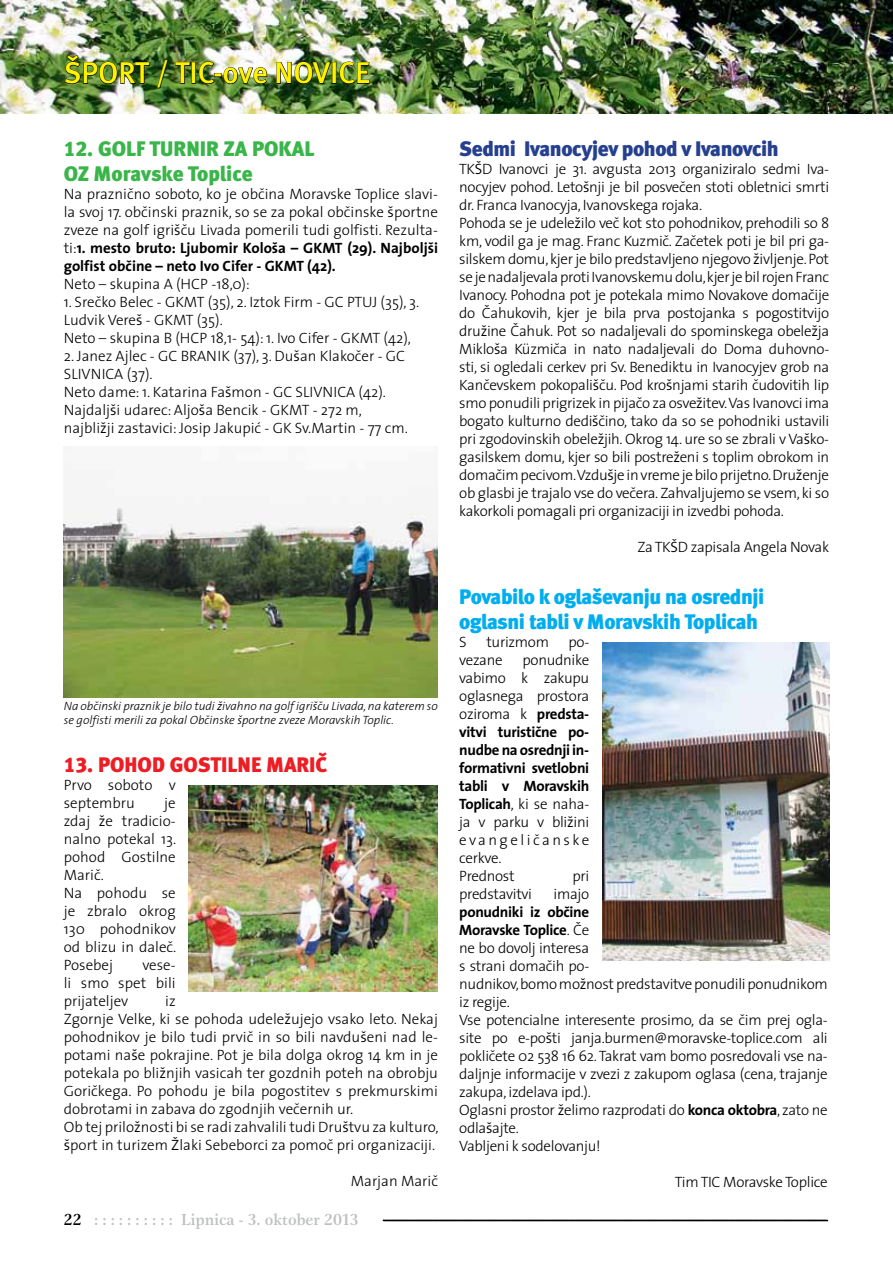
<style>
.page{position:relative;width:893px;height:1263px;background:#fff}
.page>*{position:absolute;margin:0;border:0;box-sizing:border-box;transform-origin:0 0}
.t1{font:30px "Meta Medium CE";color:#fff200}
.t2{font:21px/25.2px "Meta Black CELF";letter-spacing:-.025em;color:#00aeef}
.t3{font:21px/25.2px "Meta Black CELF";color:#39b54a}
.t4{font:21px "Meta Black CELF";letter-spacing:-.02em;color:#25408f}
.t5{font:21px "Meta Black CELF";color:#ed1d24}
.t6{font:500 16.5px "Gamma Itc TEE";color:#bcbec0}
.t7{font:300 15px/18px "The Sans OT";letter-spacing:-.02em;color:#000}
.t8{font:300 15px/18px "The Sans OT";color:#000}
.t9{font:italic 300 12px/14.4px "The Sans OT";color:#000}
.s1{font-weight:700}
.s2{color:#000}
</style>
<div class="page">
<img style="left:0;top:0;width:893px;height:114px">
<img style="left:64px;top:55px;width:105px;height:34px">
<svg style="left:175px;top:62px;width:16px;height:22px"></svg>
<div style="left:192px;top:62px;width:4px;height:22px;border:1px solid #000"></div>
<img style="left:199px;top:61px;width:68px;height:27px">
<img style="left:276px;top:0;width:55px;height:86px">
<div style="left:332px;top:62px;width:4px;height:22px;border:1px solid #000"></div>
<svg style="left:339px;top:61px;width:31px;height:23px"></svg>
<svg style="left:382px;top:1219px;width:446px;height:2px"></svg>
<img style="left:64px;top:504px;width:374px;height:194px">
<img style="left:189px;top:785px;width:249px;height:206px">
<img style="left:602px;top:642px;width:227px;height:318px">
<h1 class="t1" style="left:64px;top:54px;width:308px">ŠPORT / TIC-ove NOVICE</h1>
<h2 class="t3" style="left:64px;top:135px;width:252px">12. GOLF TURNIR ZA POKAL<br>OZ Moravske Toplice</h2>
<p class="t7" style="left:64px;top:184px;width:376px;text-align:justify">Na praznično soboto, ko je občina Moravske Toplice slavi&shy;la svoj 17. občinski praznik, so se za pokal občinske športne zveze na golf igrišču Livada pomerili tudi golfisti. Rezulta&shy;ti:<span class="s1">1. mesto bruto: Ljubomir Kološa – GKMT (29). Najboljši golfist občine – neto Ivo Cifer - GKMT (42).</span></p>
<p class="t8" style="left:64px;top:274px;width:188px">Neto – skupina A (HCP -18,0):</p>
<p class="t8" style="left:64px;top:292px;width:357px">1. Srečko Belec - GKMT (35), 2. Iztok Firm - GC PTUJ (35), 3.<br>Ludvik Vereš - GKMT (35).<br>Neto – skupina B (HCP 18,1- 54): 1. Ivo Cifer - GKMT (42),</p>
<p class="t8" style="left:64px;top:346px;width:345px">2. Janez Ajlec - GC BRANIK (37), 3. Dušan Klakočer - GC SLIVNICA (37).<br>Neto dame: 1. Katarina Fašmon - GC SLIVNICA (42).<br>Najdaljši udarec: Aljoša Bencik - GKMT - 272 m, najbližji zastavici: Josip Jakupić - GK Sv.Martin - 77 cm.</p>
<p class="t9" style="left:64px;top:698px;width:376px">Na občinski praznik je bilo tudi živahno na golf igrišču Livada, na katerem so se golfisti merili za pokal Občinske športne zveze Moravskih Toplic.</p>
<h2 class="t5" style="left:64px;top:752px;width:265px">13. POHOD GOSTILNE MARIČ</h2>
<p class="t8" style="left:64px;top:776px;width:113px">Prvo soboto v septembru</p>
<p class="t8" style="left:64px;top:794px;width:114px;text-indent:100px">je zdaj že tradicio&shy;nalno potekal 13. pohod Gostilne<br>Marič.<br>Na pohodu se je zbralo okrog<br>130 pohodnikov od blizu in daleč.<br>Posebej</p>
<p class="t7" style="left:64px;top:956px;width:113px;text-align:justify;text-indent:79px">vese&shy;li smo spet bili prijateljev</p>
<p class="t8" style="left:64px;top:992px;width:376px;text-indent:101px">iz<br>Zgornje Velke, ki se pohoda udeležujejo vsako leto. Nekaj pohodnikov je bilo tudi prvič in so bili navdušeni nad le&shy;potami naše pokrajine. Pot je bila dolga okrog 14 km in je potekala po bližnjih vasicah ter gozdnih poteh na obrobju Goričkega. Po pohodu je bila pogostitev s prekmurskimi dobrotami in zabava do zgodnjih večernih ur.<br>Ob tej priložnosti bi se radi zahvalili tudi Društvu za kulturo, šport in turizem Žlaki Sebeborci za pomoč pri organizaciji.</p>
<p class="t8" style="left:351px;top:1172px;width:89px">Marjan Marič</p>
<p class="t6" style="left:64px;top:1209px;width:297px"><span class="s2">22</span> : : : : : : : : : : Lipnica - 3. oktober 2013</p>
<h2 class="t4" style="left:459px;top:136px;width:321px">Sedmi Ivanocyjev pohod v Ivanovcih</h2>
<p class="t7" style="left:459px;top:159px;width:371px">TKŠD Ivanovci je 31. avgusta 2013 organiziralo sedmi Iva&shy;nocyjev pohod. Letošnji je bil posvečen stoti obletnici smrti dr. Franca Ivanocyja, Ivanovskega rojaka.<br>Pohoda se je udeležilo več kot sto pohodnikov, prehodili so 8 km, vodil ga je mag. Franc Kuzmič. Začetek poti je bil pri ga&shy;silskem domu, kjer je bilo predstavljeno njegovo življenje. Pot se je nadaljevala proti Ivanovskemu dolu, kjer je bil rojen Franc Ivanocy. Pohodna pot je potekala mimo Novakove domačije do Čahukovih, kjer je bila prva postojanka s pogostitvijo družine Čahuk. Pot so nadaljevali do spominskega obeležja Mikloša Küzmiča in nato nadaljevali do Doma duhovno&shy;sti, si ogledali cerkev pri Sv. Benediktu in Ivanocyjev grob na Kančevskem pokopališču. Pod krošnjami starih čudovitih lip smo ponudili prigrizek in pijačo za osvežitev. Vas Ivanovci ima bogato kulturno dediščino, tako da so se pohodniki ustavili pri zgodovinskih obeležjih. Okrog 14. ure so se zbrali v Vaško&shy;gasilskem domu, kjer so bili postreženi s toplim obrokom in domačim pecivom. Vzdušje in vreme je bilo prijetno. Druženje ob glasbi je trajalo vse do večera. Zahvaljujemo se vsem, ki so kakorkoli pomagali pri organizaciji in izvedbi pohoda.</p>
<p class="t7" style="left:637px;top:537px;width:193px">Za TKŠD zapisala Angela Novak</p>
<h2 class="t2" style="left:459px;top:584px;width:307px">Povabilo k oglaševanju na osrednji oglasni tabli v Moravskih Toplicah</h2>
<p class="t7" style="left:459px;top:632px;width:9px">S</p>
<p class="t7" style="left:486px;top:632px;width:64px">turizmom</p>
<p class="t7" style="left:568px;top:632px;width:22px">po-</p>
<p class="t7" style="left:459px;top:650px;width:45px">vezane</p>
<p class="t7" style="left:459px;top:650px;width:132px;text-indent:63px">ponudnike vabimo k zakupu oglasnega prostora oziroma k <span class="s1">predsta&shy;vitvi turistične po&shy;nudbe na osrednji in&shy;formativni svetlobni tabli v Moravskih<br>Toplicah</span>, ki se naha&shy;ja v parku v bližini evangeličanske cerkve.<br>Prednost</p>
<p class="t7" style="left:572px;top:866px;width:18px">pri</p>
<p class="t7" style="left:459px;top:884px;width:74px">predstavitvi</p>
<p class="t7" style="left:553px;top:884px;width:37px">imajo</p>
<p class="t7" style="left:459px;top:902px;width:370px"><span class="s1">ponudniki iz občine<br>Moravske Toplice</span>. Če<br>ne bo dovolj interesa<br>s strani domačih po-<br>nudnikov, bomo možnost predstavitve ponudili ponudnikom iz regije.<br>Vse potencialne interesente prosimo, da se čim prej ogla&shy;site po e-pošti janja.burmen@moravske-toplice.com ali pokličete 02 538 16 62. Takrat vam bomo posredovali vse na&shy;daljnje informacije v zvezi z zakupom oglasa (cena, trajanje zakupa, izdelava ipd.).<br>Oglasni prostor želimo razprodati do <span class="s1">konca oktobra</span>, zato ne odlašajte.<br>Vabljeni k sodelovanju!</p>
<p class="t7" style="left:675px;top:1172px;width:155px">Tim TIC Moravske Toplice</p>
</div>
